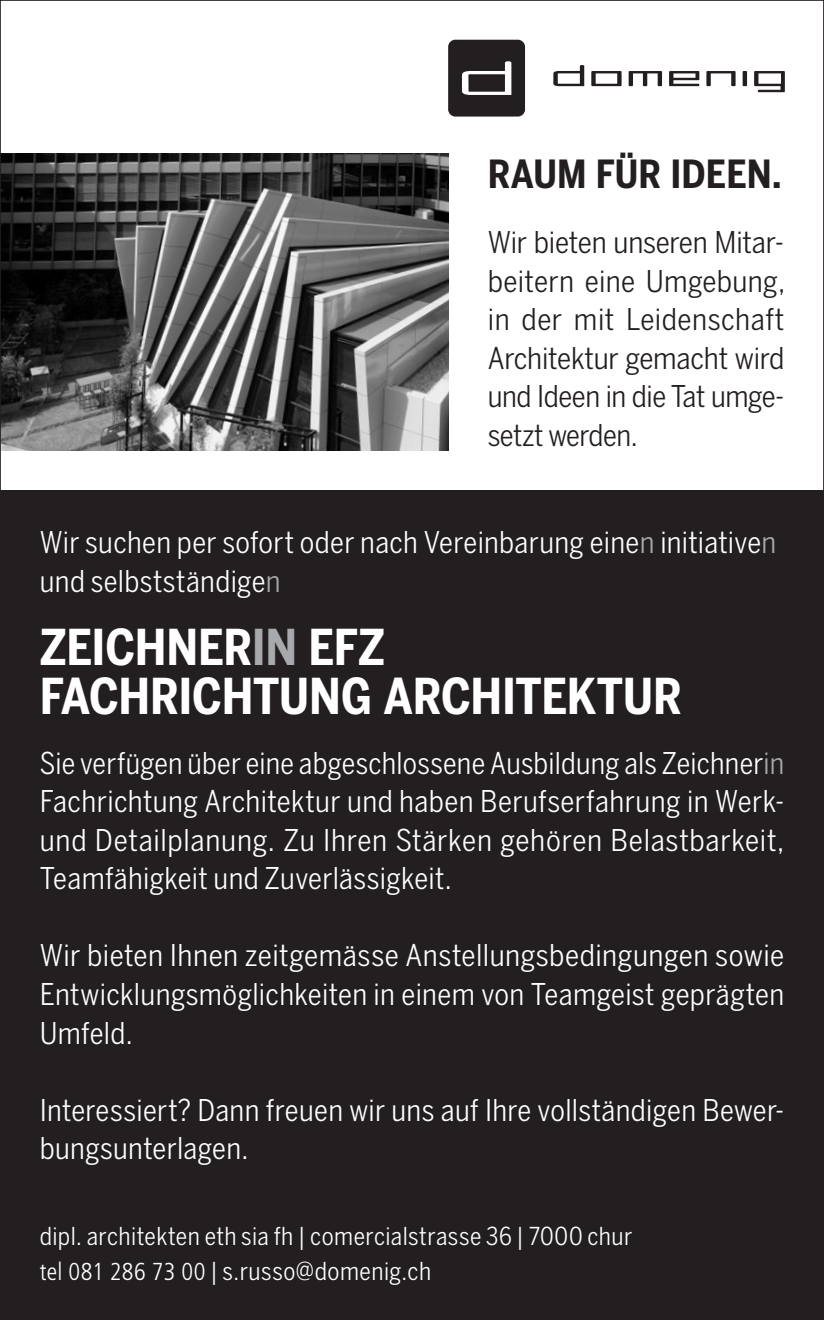
<style>
.page{position:relative;width:824px;height:1320px;background:#fff}
.page>*{position:absolute;margin:0;border:0;box-sizing:border-box;transform-origin:0 0}
.t1{font:700 49px/49px "Benton Sans Cond";letter-spacing:-.005em;color:#fff}
.t2{font:700 38.5px "Benton Sans Cond";letter-spacing:.005em;color:#231f20}
.t3{font:29.75px/38.5px "Benton Sans Cond";letter-spacing:.01em;color:#fff}
.t4{font:29.75px/38.5px "Benton Sans Cond";letter-spacing:-.015em;color:#231f20;text-align:justify}
.t5{font:24.5px/35px "Benton Sans Cond";letter-spacing:.02em;color:#fff}
.s1{color:#a8a9ad}
.s2{font-family:"Frutiger LT Std";font-weight:300;font-stretch:condensed}
</style>
<div class="page">
<div style="left:0;top:490px;width:823px;height:830px;background:#231f20"></div>
<svg style="left:591px;top:71px;width:30px;height:15px"></svg>
<svg style="left:628px;top:71px;width:34px;height:15px"></svg>
<svg style="left:669px;top:71px;width:30px;height:15px"></svg>
<svg style="left:706px;top:71px;width:29px;height:15px"></svg>
<div style="left:742px;top:71px;width:5px;height:15px;background:#231f20"></div>
<svg style="left:754px;top:71px;width:30px;height:21px"></svg>
<svg style="left:553px;top:65px;width:31px;height:21px"></svg>
<div style="left:448px;top:40px;width:77px;height:77px;background:#231f20;border-radius:7px"></div>
<svg style="left:462px;top:61px;width:49px;height:34px"></svg>
<img style="left:2px;top:153px;width:446px;height:297px">
<p class="t2" style="left:488px;top:152px;width:295px">RAUM FÜR IDEEN.</p>
<p class="t4" style="left:488px;top:223px;width:299px">Wir bieten unseren Mitar&shy;beitern eine Umgebung, in der mit Leidenschaft Architektur gemacht wird und Ideen in die Tat umge&shy;setzt werden.</p>
<p class="t3" style="left:40px;top:523px;width:738px">Wir suchen per sofort oder nach Vereinbarung eine<span class="s1">n</span> initiative<span class="s1">n </span>und selbstständige<span class="s1">n</span></p>
<h1 class="t1" style="left:40px;top:622px;width:644px">ZEICHNER<span class="s1">IN</span> EFZ<br>FACHRICHTUNG ARCHITEKTUR</h1>
<p class="t3" style="left:40px;top:743px;width:746px;text-align:justify">Sie verfügen über eine abgeschlossene Ausbildung als Zeichner<span class="s1">in </span>Fachrichtung Architektur und haben Berufserfahrung in Werk&shy;und Detailplanung. Zu Ihren Stärken gehören Belastbarkeit, Teamfähigkeit und Zuverlässigkeit.</p>
<p class="t3" style="left:40px;top:936px;width:746px;text-align:justify">Wir bieten Ihnen zeitgemässe Anstellungsbedingungen sowie Entwicklungsmöglichkeiten in einem von Teamgeist geprägten Umfeld.</p>
<p class="t3" style="left:40px;top:1090px;width:742px">Interessiert? Dann freuen wir uns auf Ihre vollständigen Bewer&shy;bungsunterlagen.</p>
<p class="t5" style="left:40px;top:1218px;width:594px">dipl. architekten eth sia fh | comercialstrasse 36 | 7000 chur <span class="s2">tel 081 286 73 00</span> | s.russo@domenig.ch</p>
</div>
